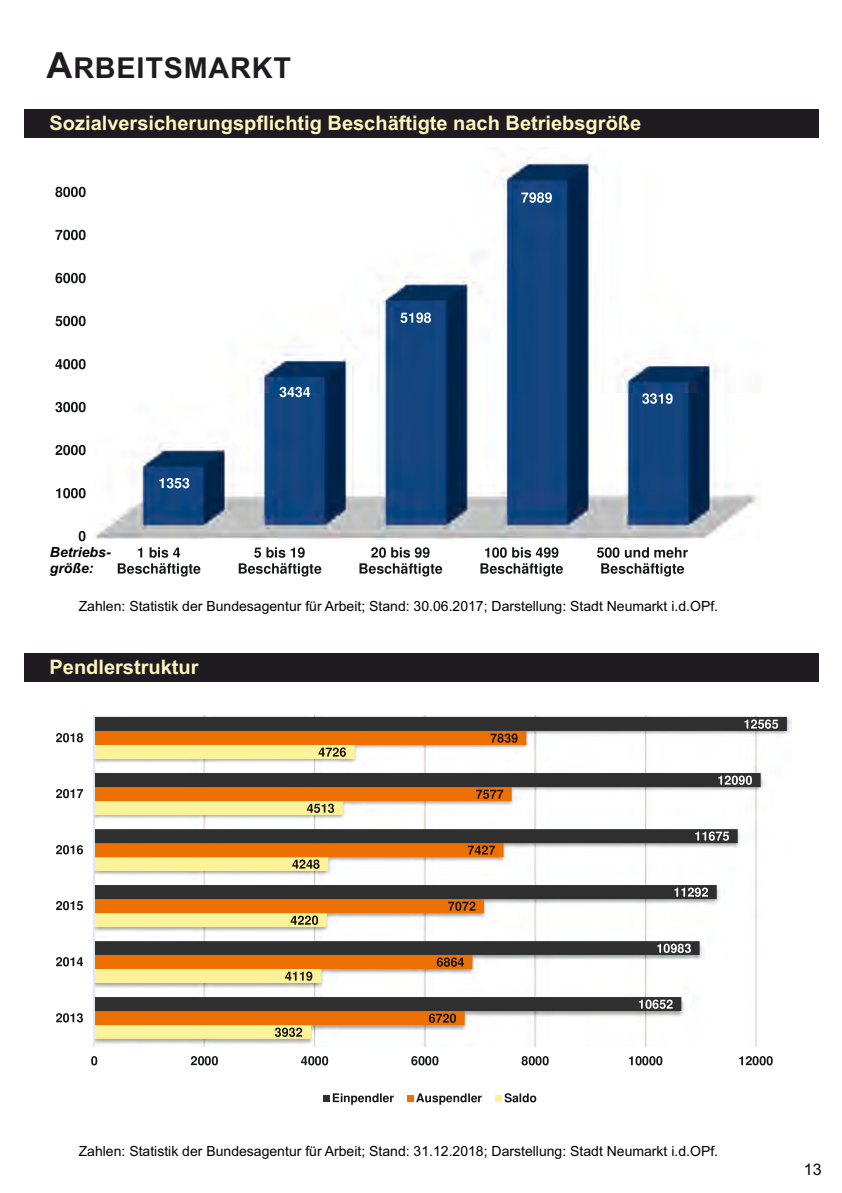
<style>
.page{position:relative;width:842px;height:1193px;background:#fff}
.page>*{position:absolute;margin:0;border:0;box-sizing:border-box;transform-origin:0 0}
.t1{font:700 28.8px "Arial";letter-spacing:.03em;color:#201b21}
.t2{font:700 20px "Arial";color:#fff6c0}
.t3{font:16px "Arial";color:#000}
.t4{font:14px "Arial";color:#000}
.t5{font:italic 700 14px/16.2px "Arial";color:#000}
.s1{font-size:36px}
</style>
<div class="page">
<div style="left:24px;top:109px;width:794px;height:28px;background:#201b21"></div>
<div style="left:24px;top:653px;width:794px;height:28px;background:#201b21"></div>
<svg style="left:323px;top:1093px;width:70px;height:12px"></svg>
<svg style="left:407px;top:1093px;width:74px;height:12px"></svg>
<svg style="left:495px;top:1093px;width:41px;height:9px"></svg>
<img style="left:95px;top:157px;width:664px;height:383px">
<svg style="left:79px;top:531px;width:6px;height:10px"></svg>
<svg style="left:56px;top:488px;width:30px;height:10px"></svg>
<svg style="left:55px;top:445px;width:31px;height:10px"></svg>
<svg style="left:55px;top:402px;width:31px;height:10px"></svg>
<svg style="left:55px;top:359px;width:31px;height:10px"></svg>
<svg style="left:55px;top:316px;width:31px;height:10px"></svg>
<svg style="left:55px;top:273px;width:31px;height:10px"></svg>
<svg style="left:55px;top:230px;width:31px;height:10px"></svg>
<svg style="left:55px;top:187px;width:31px;height:10px"></svg>
<svg style="left:118px;top:547px;width:82px;height:30px"></svg>
<svg style="left:239px;top:547px;width:82px;height:30px"></svg>
<svg style="left:359px;top:547px;width:83px;height:30px"></svg>
<svg style="left:480px;top:547px;width:82px;height:30px"></svg>
<svg style="left:597px;top:547px;width:90px;height:30px"></svg>
<svg style="left:159px;top:478px;width:30px;height:10px"></svg>
<svg style="left:279px;top:387px;width:31px;height:10px"></svg>
<svg style="left:400px;top:312px;width:31px;height:11px"></svg>
<svg style="left:521px;top:192px;width:30px;height:11px"></svg>
<svg style="left:642px;top:393px;width:30px;height:11px"></svg>
<svg style="left:95px;top:717px;width:691px;height:274px"></svg>
<hr style="left:94px;top:710px;width:1px;height:336px;background:#dae8f8">
<svg style="left:277px;top:967px;width:35px;height:14px"></svg>
<svg style="left:282px;top:915px;width:36px;height:12px"></svg>
<svg style="left:284px;top:859px;width:35px;height:18px"></svg>
<svg style="left:307px;top:803px;width:27px;height:10px"></svg>
<svg style="left:318px;top:747px;width:28px;height:10px"></svg>
<svg style="left:423px;top:954px;width:41px;height:13px"></svg>
<svg style="left:434px;top:901px;width:41px;height:13px"></svg>
<svg style="left:453px;top:845px;width:42px;height:20px"></svg>
<svg style="left:476px;top:790px;width:27px;height:9px"></svg>
<svg style="left:490px;top:733px;width:27px;height:10px"></svg>
<svg style="left:636px;top:942px;width:54px;height:11px"></svg>
<svg style="left:653px;top:887px;width:54px;height:15px"></svg>
<svg style="left:673px;top:831px;width:55px;height:22px"></svg>
<svg style="left:718px;top:775px;width:33px;height:10px"></svg>
<svg style="left:744px;top:719px;width:34px;height:10px"></svg>
<svg style="left:91px;top:991px;width:681px;height:74px"></svg>
<svg style="left:56px;top:1013px;width:27px;height:9px"></svg>
<svg style="left:56px;top:957px;width:27px;height:9px"></svg>
<svg style="left:56px;top:901px;width:27px;height:10px"></svg>
<svg style="left:56px;top:845px;width:27px;height:10px"></svg>
<svg style="left:56px;top:789px;width:27px;height:9px"></svg>
<svg style="left:56px;top:733px;width:27px;height:9px"></svg>
<h1 class="t1" style="left:46px;top:57px;width:246px"><span class="s1">A</span>RBEITSMARKT</h1>
<h2 class="t2" style="left:49px;top:116px;width:593px">Sozialversicherungspflichtig Beschäftigte nach Betriebsgröße</h2>
<p class="t5" style="left:50px;top:545px;width:62px">Betriebs&shy;größe:</p>
<p class="t4" style="left:79px;top:601px;width:640px">Zahlen: Statistik der Bundesagentur für Arbeit; Stand: 30.06.2017; Darstellung: Stadt Neumarkt i.d.OPf.</p>
<h2 class="t2" style="left:49px;top:660px;width:150px">Pendlerstruktur</h2>
<p class="t4" style="left:79px;top:1145px;width:640px">Zahlen: Statistik der Bundesagentur für Arbeit; Stand: 31.12.2018; Darstellung: Stadt Neumarkt i.d.OPf.</p>
<p class="t3" style="left:803px;top:1163px;width:19px">13</p>
</div>
